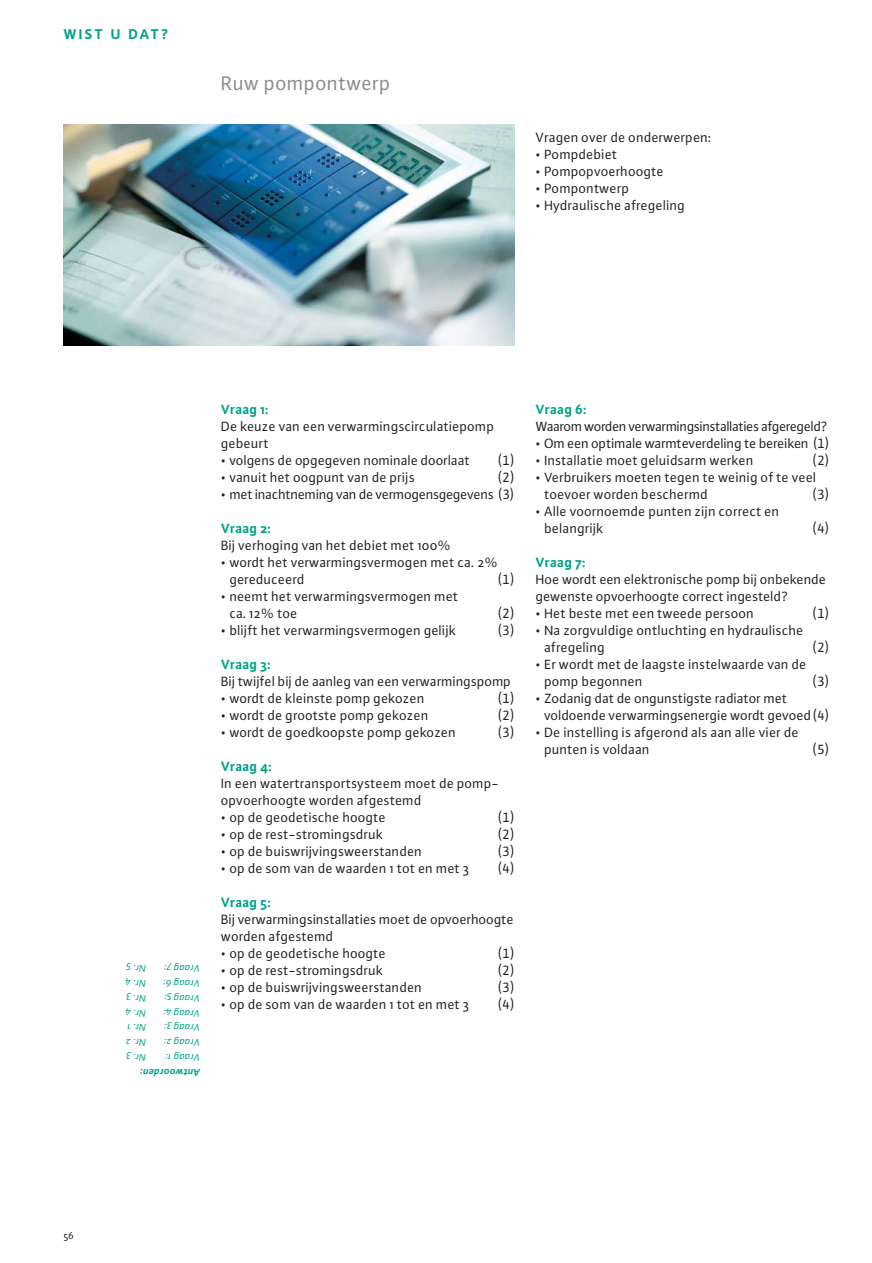
<style>
.page{position:relative;width:872px;height:1263px;background:#fff}
.page>*{position:absolute;margin:0;border:0;box-sizing:border-box;transform-origin:0 0}
.t1{font:21px "WILO Plus";letter-spacing:.015em;color:#8a8c8e}
.t2{font:700 15px "WILO Plus";letter-spacing:.15em;color:#00a389}
.t3{font:14.25px/17px "WILO Plus";letter-spacing:.01em;color:#231f20}
.t4{font:14.25px "WILO Plus TF";color:#231f20}
.t5{font:700 14.25px "WILO Plus";letter-spacing:.01em;color:#00a389}
.t6{font:14.25px "WILO Plus";letter-spacing:-.025em;color:#231f20}
.t7{font:14.25px "WILO Plus";letter-spacing:-.01em;color:#231f20}
.t8{font:14.25px "WILO Plus";letter-spacing:-.015em;color:#231f20}
.t9{font:italic 10.5px "WILO Plus";letter-spacing:.01em;color:#00a389}
.t10{font:italic 700 10.5px "WILO Plus";letter-spacing:.01em;color:#00a389}
.t11{font:10.5px "WILO Plus";color:#231f20}
.s1{font-family:"WILO Plus TF"}
</style>
<div class="page">
<img style="left:64px;top:125px;width:450px;height:221px">
<p class="t2" style="left:64px;top:28px;width:106px">WIST U DAT?</p>
<h1 class="t1" style="left:221px;top:75px;width:171px">Ruw pompontwerp</h1>
<p class="t3" style="left:536px;top:129px;width:177px">Vragen over de onderwerpen:</p>
<p class="t3" style="left:536px;top:146px;width:83px">• Pompdebiet</p>
<p class="t3" style="left:536px;top:163px;width:129px">• Pompopvoerhoogte</p>
<p class="t3" style="left:536px;top:180px;width:95px">• Pompontwerp</p>
<p class="t3" style="left:536px;top:197px;width:151px">• Hydraulische afregeling</p>
<p class="t9" style="left:146px;top:972px;width:22px;rotate:-180deg">Nr. 5</p>
<p class="t9" style="left:200px;top:972px;width:38px;rotate:-180deg">Vraag 7:</p>
<p class="t9" style="left:146px;top:987px;width:23px;rotate:-180deg">Nr. 4</p>
<p class="t9" style="left:200px;top:987px;width:38px;rotate:-180deg">Vraag 6:</p>
<p class="t9" style="left:146px;top:1002px;width:21px;rotate:-180deg">Nr. 3</p>
<p class="t9" style="left:200px;top:1002px;width:38px;rotate:-180deg">Vraag 5:</p>
<p class="t9" style="left:146px;top:1017px;width:23px;rotate:-180deg">Nr. 4</p>
<p class="t9" style="left:200px;top:1017px;width:38px;rotate:-180deg">Vraag 4:</p>
<p class="t9" style="left:146px;top:1032px;width:20px;rotate:-180deg">Nr. 1</p>
<p class="t9" style="left:200px;top:1032px;width:37px;rotate:-180deg">Vraag 3:</p>
<p class="t9" style="left:146px;top:1047px;width:22px;rotate:-180deg">Nr. 2</p>
<p class="t9" style="left:200px;top:1047px;width:38px;rotate:-180deg">Vraag 2:</p>
<p class="t9" style="left:146px;top:1062px;width:21px;rotate:-180deg">Nr. 3</p>
<p class="t9" style="left:200px;top:1062px;width:36px;rotate:-180deg">Vraag 1:</p>
<p class="t10" style="left:200px;top:1076px;width:61px;rotate:-180deg">Antwoorden:</p>
<p class="t5" style="left:221px;top:404px;width:49px">Vraag 1:</p>
<p class="t3" style="left:221px;top:418px;width:275px">De keuze van een verwarmingscirculatiepomp gebeurt</p>
<p class="t3" style="left:221px;top:452px;width:250px">• volgens de opgegeven nominale doorlaat</p>
<p class="t4" style="left:498px;top:455px;width:18px">(1)</p>
<p class="t3" style="left:221px;top:470px;width:195px">• vanuit het oogpunt van de prijs</p>
<p class="t4" style="left:498px;top:472px;width:18px">(2)</p>
<p class="t8" style="left:221px;top:489px;width:295px">• met inachtneming van de vermogensgegevens <span class="s1">(3)</span></p>
<p class="t5" style="left:221px;top:523px;width:51px">Vraag 2:</p>
<p class="t3" style="left:221px;top:538px;width:231px">Bij verhoging van het debiet met 100%</p>
<p class="t3" style="left:230px;top:555px;width:270px;text-indent:-9px">• wordt het verwarmingsvermogen met ca. 2% gereduceerd</p>
<p class="t4" style="left:498px;top:574px;width:18px">(1)</p>
<p class="t3" style="left:230px;top:589px;width:230px;text-indent:-9px">• neemt het verwarmingsvermogen met ca. 12% toe</p>
<p class="t4" style="left:498px;top:608px;width:18px">(2)</p>
<p class="t3" style="left:221px;top:623px;width:236px">• blijft het verwarmingsvermogen gelijk</p>
<p class="t4" style="left:498px;top:625px;width:18px">(3)</p>
<p class="t5" style="left:221px;top:659px;width:51px">Vraag 3:</p>
<p class="t3" style="left:221px;top:674px;width:291px">Bij twijfel bij de aanleg van een verwarmingspomp</p>
<p class="t3" style="left:221px;top:691px;width:205px">• wordt de kleinste pomp gekozen</p>
<p class="t4" style="left:498px;top:693px;width:18px">(1)</p>
<p class="t3" style="left:221px;top:708px;width:209px">• wordt de grootste pomp gekozen</p>
<p class="t4" style="left:498px;top:710px;width:18px">(2)</p>
<p class="t3" style="left:221px;top:725px;width:236px">• wordt de goedkoopste pomp gekozen</p>
<p class="t4" style="left:498px;top:727px;width:18px">(3)</p>
<p class="t5" style="left:221px;top:761px;width:52px">Vraag 4:</p>
<p class="t3" style="left:221px;top:776px;width:279px">In een watertransportsysteem moet de pomp&shy;opvoerhoogte worden afgestemd</p>
<p class="t3" style="left:221px;top:810px;width:166px">• op de geodetische hoogte</p>
<p class="t4" style="left:498px;top:812px;width:18px">(1)</p>
<p class="t3" style="left:221px;top:827px;width:163px">• op de rest-stromingsdruk</p>
<p class="t4" style="left:498px;top:829px;width:18px">(2)</p>
<p class="t3" style="left:221px;top:844px;width:202px">• op de buiswrijvingsweerstanden</p>
<p class="t4" style="left:498px;top:846px;width:18px">(3)</p>
<p class="t3" style="left:221px;top:861px;width:250px">• op de som van de waarden 1 tot en met 3</p>
<p class="t4" style="left:498px;top:863px;width:18px">(4)</p>
<p class="t5" style="left:221px;top:897px;width:51px">Vraag 5:</p>
<p class="t3" style="left:221px;top:912px;width:294px">Bij verwarmingsinstallaties moet de opvoerhoogte worden afgestemd</p>
<p class="t3" style="left:221px;top:946px;width:166px">• op de geodetische hoogte</p>
<p class="t4" style="left:498px;top:948px;width:18px">(1)</p>
<p class="t3" style="left:221px;top:963px;width:163px">• op de rest-stromingsdruk</p>
<p class="t4" style="left:498px;top:965px;width:18px">(2)</p>
<p class="t3" style="left:221px;top:980px;width:202px">• op de buiswrijvingsweerstanden</p>
<p class="t4" style="left:498px;top:982px;width:18px">(3)</p>
<p class="t3" style="left:221px;top:997px;width:250px">• op de som van de waarden 1 tot en met 3</p>
<p class="t4" style="left:498px;top:999px;width:18px">(4)</p>
<p class="t5" style="left:536px;top:404px;width:52px">Vraag 6:</p>
<p class="t6" style="left:536px;top:421px;width:293px">Waarom worden verwarmingsinstallaties afgeregeld?</p>
<p class="t7" style="left:536px;top:438px;width:295px">• Om een optimale warmteverdeling te bereiken <span class="s1">(1)</span></p>
<p class="t3" style="left:536px;top:452px;width:219px">• Installatie moet geluidsarm werken</p>
<p class="t4" style="left:813px;top:455px;width:18px">(2)</p>
<p class="t3" style="left:544px;top:470px;width:274px;text-indent:-8px">• Verbruikers moeten tegen te weinig of te veel toevoer worden beschermd</p>
<p class="t4" style="left:813px;top:489px;width:18px">(3)</p>
<p class="t3" style="left:544px;top:504px;width:236px;text-indent:-8px">• Alle voornoemde punten zijn correct en belangrijk</p>
<p class="t4" style="left:813px;top:523px;width:18px">(4)</p>
<p class="t5" style="left:536px;top:557px;width:51px">Vraag 7:</p>
<p class="t3" style="left:536px;top:572px;width:292px">Hoe wordt een elektronische pomp bij onbekende gewenste opvoerhoogte correct ingesteld?</p>
<p class="t3" style="left:536px;top:606px;width:220px">• Het beste met een tweede persoon</p>
<p class="t4" style="left:813px;top:608px;width:18px">(1)</p>
<p class="t3" style="left:544px;top:623px;width:261px;text-indent:-8px">• Na zorgvuldige ontluchting en hydraulische afregeling</p>
<p class="t4" style="left:813px;top:642px;width:18px">(2)</p>
<p class="t3" style="left:544px;top:657px;width:264px;text-indent:-8px">• Er wordt met de laagste instelwaarde van de pomp begonnen</p>
<p class="t4" style="left:813px;top:676px;width:18px">(3)</p>
<p class="t3" style="left:544px;top:691px;width:286px;text-indent:-8px">• Zodanig dat de ongunstigste radiator met voldoende verwarmingsenergie wordt gevoed <span class="s1">(4)</span></p>
<p class="t3" style="left:544px;top:725px;width:256px;text-indent:-8px">• De instelling is afgerond als aan alle vier de punten is voldaan</p>
<p class="t4" style="left:813px;top:744px;width:18px">(5)</p>
<p class="t11" style="left:64px;top:1231px;width:12px">56</p>
</div>
